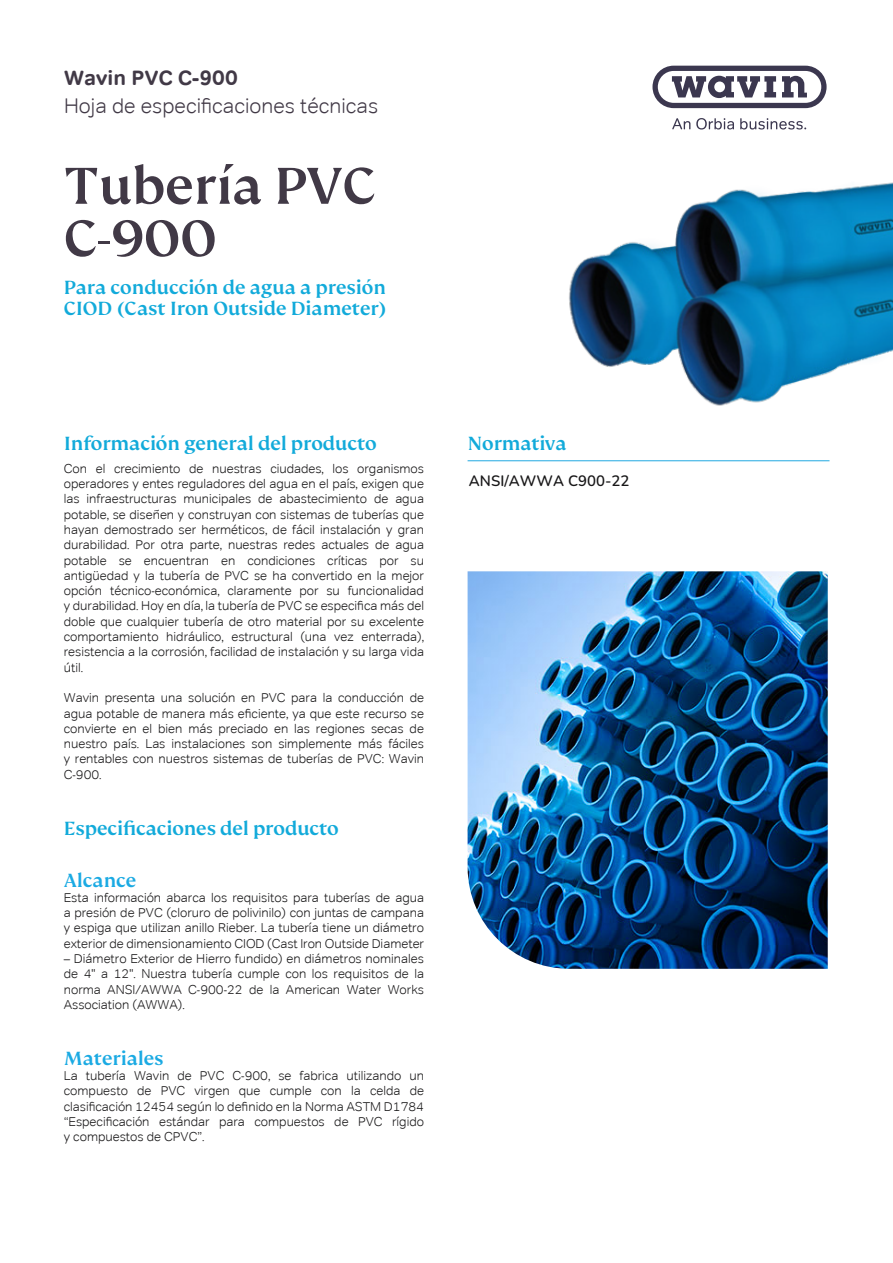
<style>
.page{position:relative;width:893px;height:1263px;background:#fff}
.page>*{position:absolute;margin:0;border:0;box-sizing:border-box;transform-origin:0 0}
.t1{font:500 57px/52.5px "FS Kim";color:#413946}
.t2{font:500 21px/21px "FS Kim";letter-spacing:-.005em;color:#12aada}
.t3{font:500 21px "FS Kim";color:#1baae3}
.t4{font:300 20.85px "Tondo";letter-spacing:.005em;color:#413946}
.t5{font:700 20.85px "Tondo";letter-spacing:.005em;color:#413946}
.t6{font:600 15px "Nunito";color:#181718}
.t7{font:300 12.75px/15.3px "Tondo";color:#181718;text-align:justify}
</style>
<div class="page">
<img style="left:538px;top:182px;width:355px;height:280px">
<img style="left:468px;top:571px;width:360px;height:398px">
<hr style="left:468px;top:460px;width:361px;height:1px;background:#21a9e1">
<svg style="left:652px;top:66px;width:175px;height:42px"></svg>
<svg style="left:672px;top:118px;width:18px;height:11px"></svg>
<svg style="left:696px;top:118px;width:38px;height:12px"></svg>
<svg style="left:740px;top:118px;width:66px;height:12px"></svg>
<h3 class="t5" style="left:64px;top:65px;width:175px">Wavin PVC C-900</h3>
<h3 class="t4" style="left:64px;top:93px;width:315px">Hoja de especificaciones técnicas</h3>
<h1 class="t1" style="left:64px;top:160px;width:314px">Tubería PVC<br>C-900</h1>
<h2 class="t2" style="left:64px;top:277px;width:325px">Para conducción de agua a presión<br>CIOD (Cast Iron Outside Diameter)</h2>
<h2 class="t2" style="left:64px;top:433px;width:314px">Información general del producto</h2>
<p class="t7" style="left:64px;top:461px;width:362px">Con el crecimiento de nuestras ciudades, los organismos operadores y entes reguladores del agua en el país, exigen que las infraestructuras municipales de abastecimiento de agua potable, se diseñen y construyan con sistemas de tuberías que hayan demostrado ser herméticos, de fácil instalación y gran durabilidad. Por otra parte, nuestras redes actuales de agua potable se encuentran en condiciones críticas por su antigüedad y la tubería de PVC se ha convertido en la mejor opción técnico-económica, claramente por su funcionalidad y durabilidad. Hoy en día, la tubería de PVC se especifica más del doble que cualquier tubería de otro material por su excelente comportamiento hidráulico, estructural (una vez enterrada), resistencia a la corrosión, facilidad de instalación y su larga vida útil.</p>
<p class="t7" style="left:64px;top:690px;width:362px">Wavin presenta una solución en PVC para la conducción de agua potable de manera más eficiente, ya que este recurso se convierte en el bien más preciado en las regiones secas de nuestro país. Las instalaciones son simplemente más fáciles y rentables con nuestros sistemas de tuberías de PVC: Wavin C-900.</p>
<h2 class="t2" style="left:64px;top:818px;width:277px">Especificaciones del producto</h2>
<h2 class="t3" style="left:64px;top:868px;width:74px">Alcance</h2>
<p class="t7" style="left:64px;top:890px;width:362px">Esta información abarca los requisitos para tuberías de agua a presión de PVC (cloruro de polivinilo) con juntas de campana y espiga que utilizan anillo Rieber. La tubería tiene un diámetro exterior de dimensionamiento CIOD (Cast Iron Outside Diameter</p>
<p class="t7" style="left:64px;top:951px;width:362px">– Diámetro Exterior de Hierro fundido) en diámetros nominales de 4" a 12". Nuestra tubería cumple con los requisitos de la norma ANSI/AWWA C-900-22 de la American Water Works Association (AWWA).</p>
<h2 class="t3" style="left:64px;top:1046px;width:101px">Materiales</h2>
<p class="t7" style="left:64px;top:1068px;width:362px">La tubería Wavin de PVC C-900, se fabrica utilizando un compuesto de PVC virgen que cumple con la celda de clasificación 12454 según lo definido en la Norma ASTM D1784 “Especificación estándar para compuestos de PVC rígido y compuestos de CPVC”.</p>
<h2 class="t2" style="left:468px;top:433px;width:100px">Normativa</h2>
<p class="t6" style="left:469px;top:470px;width:162px">ANSI/AWWA C900-22</p>
</div>
